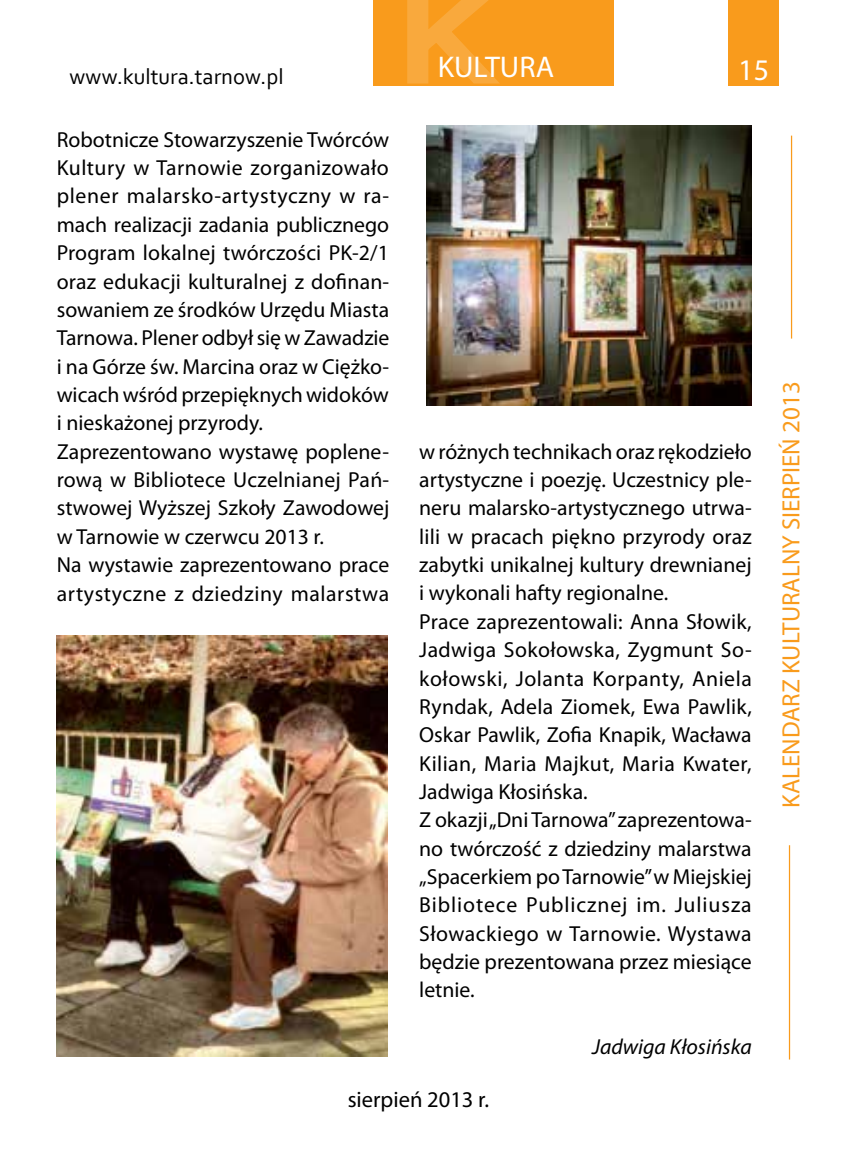
<style>
.page{position:relative;width:851px;height:1170px;background:#fff}
.page>*{position:absolute;margin:0;border:0;box-sizing:border-box;transform-origin:0 0}
.t1{font:30px "Myriad Pro";color:#fff}
.t2{font:25px "Myriad Pro";color:#f99b1c}
.t3{font:22.5px "Corbel";color:#000}
.t4{font:22.5px "Myriad Pro";color:#000}
.t5{font:21.75px/28.2px "Myriad Pro";color:#000}
.t6{font:italic 21.75px "Myriad Pro";color:#000}
</style>
<div class="page">
<div style="left:373px;top:0;width:241px;height:85px;background:#f99b1c"></div>
<svg style="left:404px;top:0;width:164px;height:86px"></svg>
<div style="left:728px;top:0;width:50px;height:85px;background:#f99b1c"></div>
<hr style="left:790px;top:136px;width:2px;height:202px;background:#f99b1c">
<hr style="left:788px;top:845px;width:2px;height:214px;background:#f99b1c">
<img style="left:57px;top:635px;width:330px;height:421px">
<img style="left:426px;top:126px;width:325px;height:279px">
<p class="t3" style="left:70px;top:62px;width:215px">www.kultura.tarnow.pl</p>
<h1 class="t1" style="left:437px;top:48px;width:118px">KULTURA</h1>
<h1 class="t1" style="left:738px;top:51px;width:32px">15</h1>
<p class="t5" style="left:57px;top:125px;width:334px">Robotnicze Stowarzyszenie Twórców Kultury w Tarnowie zorganizowało plener malarsko-artystyczny w ra&shy;mach realizacji zadania publicznego Program lokalnej twórczości PK-2/1 oraz edukacji kulturalnej z dofinan&shy;sowaniem ze środków Urzędu Miasta Tarnowa. Plener odbył się w Zawadzie i na Górze św. Marcina oraz w Ciężko&shy;wicach wśród przepięknych widoków i nieskażonej przyrody.<br>Zaprezentowano wystawę poplene&shy;rową w Bibliotece Uczelnianej Pań&shy;stwowej Wyższej Szkoły Zawodowej w Tarnowie w czerwcu 2013 r.<br>Na wystawie zaprezentowano prace artystyczne z dziedziny malarstwa</p>
<p class="t5" style="left:419px;top:437px;width:334px">w różnych technikach oraz rękodzieło artystyczne i poezję. Uczestnicy ple&shy;neru malarsko-artystycznego utrwa&shy;lili w pracach piękno przyrody oraz zabytki unikalnej kultury drewnianej i wykonali hafty regionalne.<br>Prace zaprezentowali: Anna Słowik, Jadwiga Sokołowska, Zygmunt So&shy;kołowski, Jolanta Korpanty, Aniela Ryndak, Adela Ziomek, Ewa Pawlik, Oskar Pawlik, Zofia Knapik, Wacława Kilian, Maria Majkut, Maria Kwater, Jadwiga Kłosińska.<br>Z okazji „Dni Tarnowa” zaprezentowa&shy;no twórczość z dziedziny malarstwa „Spacerkiem po Tarnowie” w Miejskiej Bibliotece Publicznej im. Juliusza Słowackiego w Tarnowie. Wystawa będzie prezentowana przez miesiące letnie.</p>
<p class="t6" style="left:592px;top:1033px;width:161px">Jadwiga Kłosińska</p>
<p class="t4" style="left:347px;top:1085px;width:143px">sierpień 2013 r.</p>
<p class="t2" style="left:775px;top:807px;width:428px;rotate:-90deg">KALENDARZ KULTURALNY SIERPIEŃ 2013</p>
</div>
